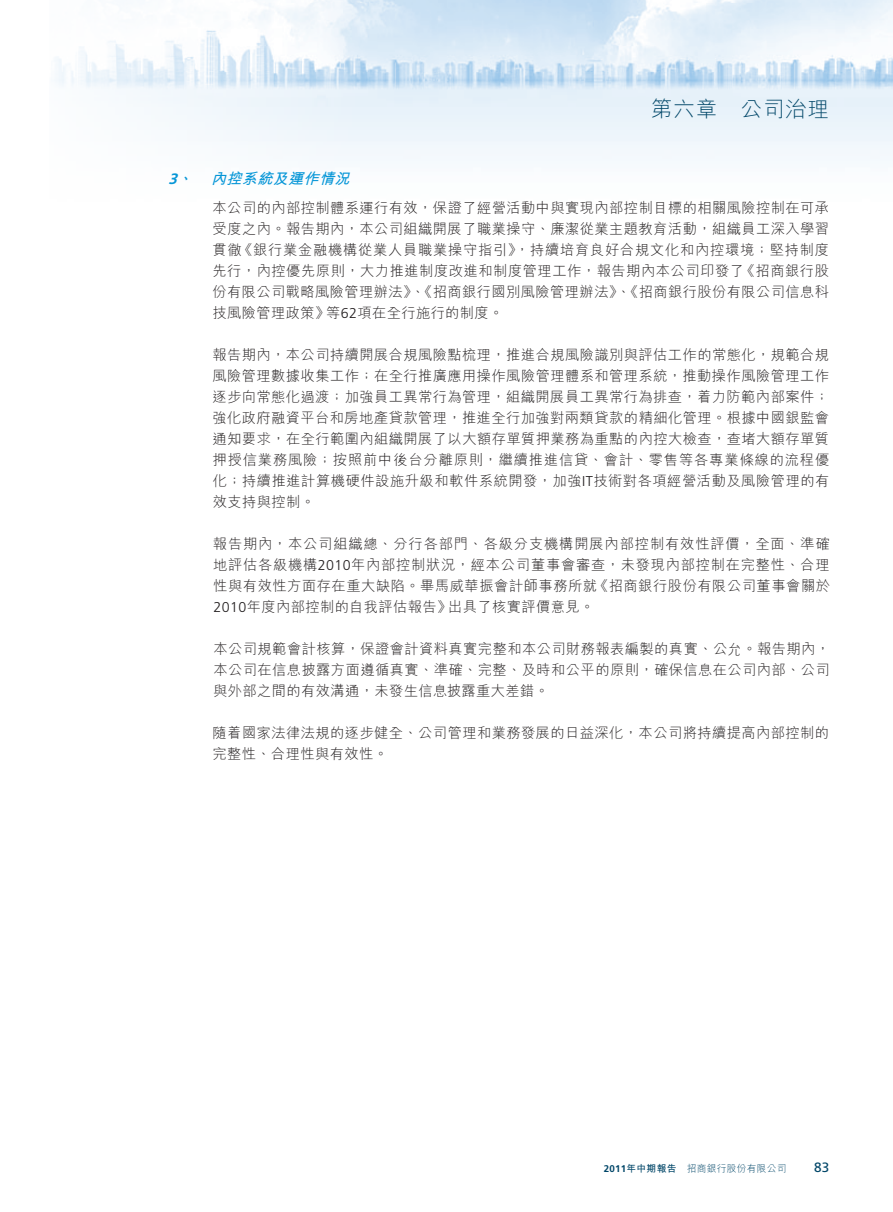
<style>
.page{position:relative;width:893px;height:1212px;background:#fff}
.page>*{position:absolute;margin:0;border:0;box-sizing:border-box;transform-origin:0 0}
.t1{font:300 21.75px "M Hei HK";letter-spacing:.03em;color:#004668}
.t2{font:italic 700 15px "M Hei HK";color:#0696d7}
.t3{font:300 14.25px/21px "M Hei HK";letter-spacing:.03em;color:#231f20;text-align:justify}
.t4{font:13.5px "Frutiger LT Std";color:#004668}
.t5{font:300 9.75px "M Hei HK";letter-spacing:.03em;color:#004668}
.s1{font-family:"Frutiger LT Std"}
.s2{font-family:"Frutiger LT Std";font-weight:700}
.s3{font-weight:700}
</style>
<div class="page">
<img style="left:54px;top:0;width:839px;height:161px">
<h1 class="t1" style="left:651px;top:94px;width:180px">第六章　公司治理</h1>
<p class="t2" style="left:169px;top:167px;width:188px"><span class="s1">3</span>、 內控系統及運作情況</p>
<p class="t3" style="left:212px;top:197px;width:618px">本公司的內部控制體系運行有效，保證了經營活動中與實現內部控制目標的相關風險控制在可承受度之內。報告期內，本公司組織開展了職業操守、廉潔從業主題教育活動，組織員工深入學習貫徹《銀行業金融機構從業人員職業操守指引》，持續培育良好合規文化和內控環境；堅持制度先行，內控優先原則，大力推進制度改進和制度管理工作，報告期內本公司印發了《招商銀行股份有限公司戰略風險管理辦法》、《招商銀行國別風險管理辦法》、《招商銀行股份有限公司信息科技風險管理政策》等<span class="s1">62</span>項在全行施行的制度。</p>
<p class="t3" style="left:212px;top:344px;width:619px">報告期內，本公司持續開展合規風險點梳理，推進合規風險識別與評估工作的常態化，規範合規風險管理數據收集工作；在全行推廣應用操作風險管理體系和管理系統，推動操作風險管理工作逐步向常態化過渡；加強員工異常行為管理，組織開展員工異常行為排查，着力防範內部案件；強化政府融資平台和房地產貸款管理，推進全行加強對兩類貸款的精細化管理。根據中國銀監會通知要求，在全行範圍內組織開展了以大額存單質押業務為重點的內控大檢查，查堵大額存單質押授信業務風險；按照前中後台分離原則，繼續推進信貸、會計、零售等各專業條線的流程優化；持續推進計算機硬件設施升級和軟件系統開發，加強<span class="s1">IT</span>技術對各項經營活動及風險管理的有效支持與控制。</p>
<p class="t3" style="left:213px;top:533px;width:619px">報告期內，本公司組織總、分行各部門、各級分支機構開展內部控制有效性評價，全面、準確地評估各級機構<span class="s1">2010</span>年內部控制狀況，經本公司董事會審查，未發現內部控制在完整性、合理性與有效性方面存在重大缺陷。畢馬威華振會計師事務所就《招商銀行股份有限公司董事會關於<span class="s1">2010</span>年度內部控制的自我評估報告》出具了核實評價意見。</p>
<p class="t3" style="left:213px;top:638px;width:618px">本公司規範會計核算，保證會計資料真實完整和本公司財務報表編製的真實、公允。報告期內，本公司在信息披露方面遵循真實、準確、完整、及時和公平的原則，確保信息在公司內部、公司與外部之間的有效溝通，未發生信息披露重大差錯。</p>
<p class="t3" style="left:213px;top:722px;width:618px">隨着國家法律法規的逐步健全、公司管理和業務發展的日益深化，本公司將持續提高內部控制的完整性、合理性與有效性。</p>
<p class="t5" style="left:604px;top:1162px;width:184px"><span class="s2">2011</span><span class="s3">年中期報告</span> 招商銀行股份有限公司</p>
<p class="t4" style="left:814px;top:1160px;width:17px">83</p>
</div>
